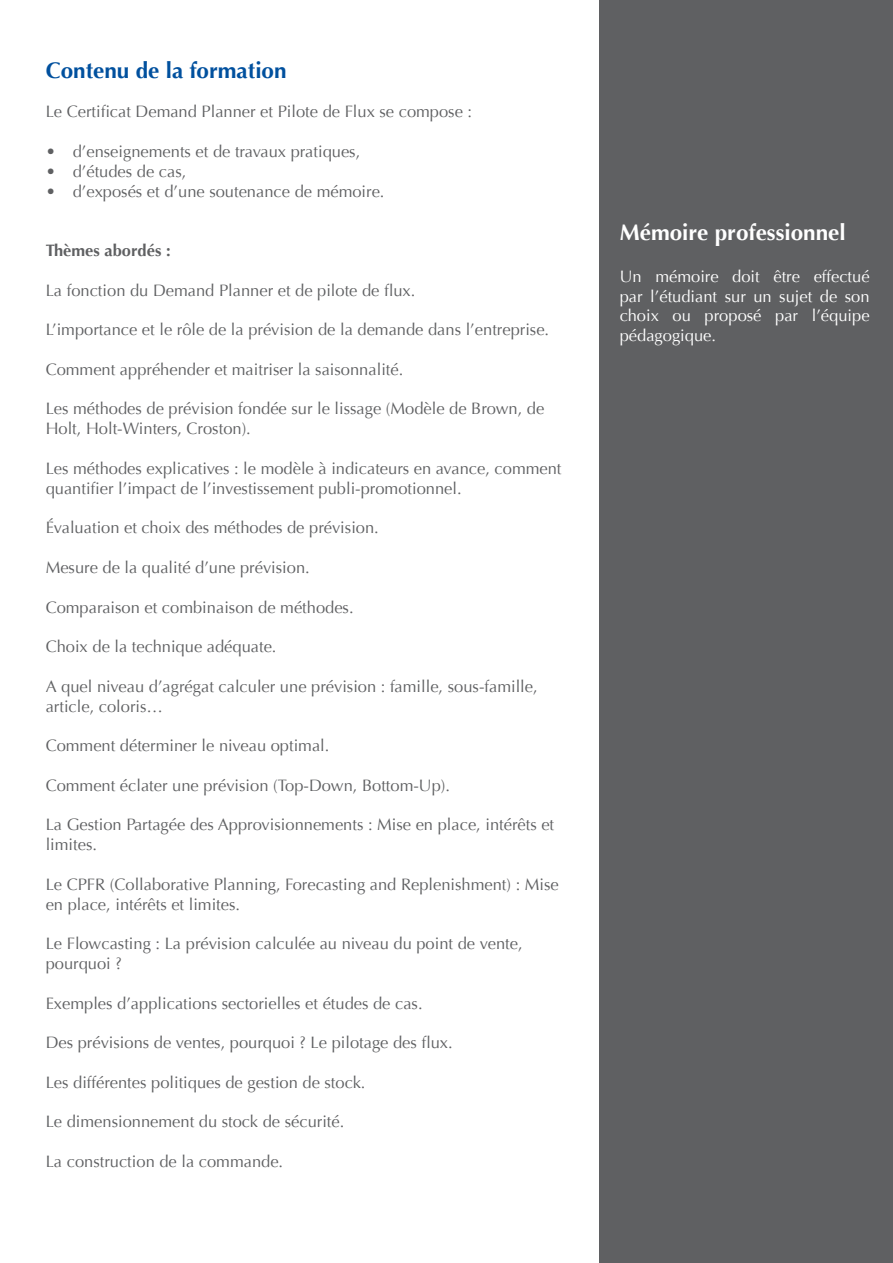
<style>
.page{position:relative;width:893px;height:1263px;background:#fff}
.page>*{position:absolute;margin:0;border:0;box-sizing:border-box;transform-origin:0 0}
.t1{font:700 22.5px "Optima";color:#00509e}
.t2{font:700 22.5px "Optima";color:#fff}
.t3{font:16.5px/19.8px "Optima";color:#5f6062}
.t4{font:16.5px/19.8px "Optima";color:#fff;text-align:justify}
.t5{font:700 16.5px "Optima";color:#5f6062}
</style>
<div class="page">
<div style="left:600px;top:0;width:293px;height:1263px;background:#5f6062"></div>
<h1 class="t1" style="left:46px;top:57px;width:242px">Contenu de la formation</h1>
<p class="t3" style="left:46px;top:102px;width:428px">Le Certificat Demand Planner et Pilote de Flux se compose :</p>
<p class="t3" style="left:46px;top:142px;width:316px">• d’enseignements et de travaux pratiques,</p>
<p class="t3" style="left:46px;top:162px;width:142px">• d’études de cas,</p>
<p class="t3" style="left:46px;top:181px;width:340px">• d’exposés et d’une soutenance de mémoire.</p>
<p class="t5" style="left:46px;top:241px;width:126px">Thèmes abordés :</p>
<p class="t3" style="left:46px;top:280px;width:371px">La fonction du Demand Planner et de pilote de flux.</p>
<p class="t3" style="left:46px;top:320px;width:505px">L’importance et le rôle de la prévision de la demande dans l’entreprise.</p>
<p class="t3" style="left:46px;top:360px;width:359px">Comment appréhender et maitriser la saisonnalité.</p>
<p class="t3" style="left:46px;top:399px;width:500px">Les méthodes de prévision fondée sur le lissage (Modèle de Brown, de<br>Holt, Holt-Winters, Croston).</p>
<p class="t3" style="left:46px;top:459px;width:517px">Les méthodes explicatives : le modèle à indicateurs en avance, comment quantifier l’impact de l’investissement publi-promotionnel.</p>
<p class="t3" style="left:46px;top:518px;width:335px">Évaluation et choix des méthodes de prévision.</p>
<p class="t3" style="left:46px;top:558px;width:266px">Mesure de la qualité d’une prévision.</p>
<p class="t3" style="left:46px;top:597px;width:309px">Comparaison et combinaison de méthodes.</p>
<p class="t3" style="left:46px;top:637px;width:232px">Choix de la technique adéquate.</p>
<p class="t3" style="left:46px;top:676px;width:493px">A quel niveau d’agrégat calculer une prévision : famille, sous-famille, article, coloris…</p>
<p class="t3" style="left:46px;top:736px;width:285px">Comment déterminer le niveau optimal.</p>
<p class="t3" style="left:46px;top:775px;width:406px">Comment éclater une prévision (Top-Down, Bottom-Up).</p>
<p class="t3" style="left:46px;top:815px;width:510px">La Gestion Partagée des Approvisionnements : Mise en place, intérêts et limites.</p>
<p class="t3" style="left:46px;top:874px;width:515px">Le CPFR (Collaborative Planning, Forecasting and Replenishment) : Mise en place, intérêts et limites.</p>
<p class="t3" style="left:46px;top:934px;width:478px">Le Flowcasting : La prévision calculée au niveau du point de vente, pourquoi ?</p>
<p class="t3" style="left:46px;top:993px;width:378px">Exemples d’applications sectorielles et études de cas.</p>
<p class="t3" style="left:46px;top:1033px;width:408px">Des prévisions de ventes, pourquoi ? Le pilotage des flux.</p>
<p class="t3" style="left:46px;top:1072px;width:321px">Les différentes politiques de gestion de stock.</p>
<p class="t3" style="left:46px;top:1112px;width:300px">Le dimensionnement du stock de sécurité.</p>
<p class="t3" style="left:46px;top:1152px;width:239px">La construction de la commande.</p>
<h1 class="t2" style="left:620px;top:220px;width:227px">Mémoire professionnel</h1>
<p class="t4" style="left:620px;top:267px;width:251px">Un mémoire doit être effectué par l’étudiant sur un sujet de son choix ou proposé par l’équipe pédagogique.</p>
</div>
